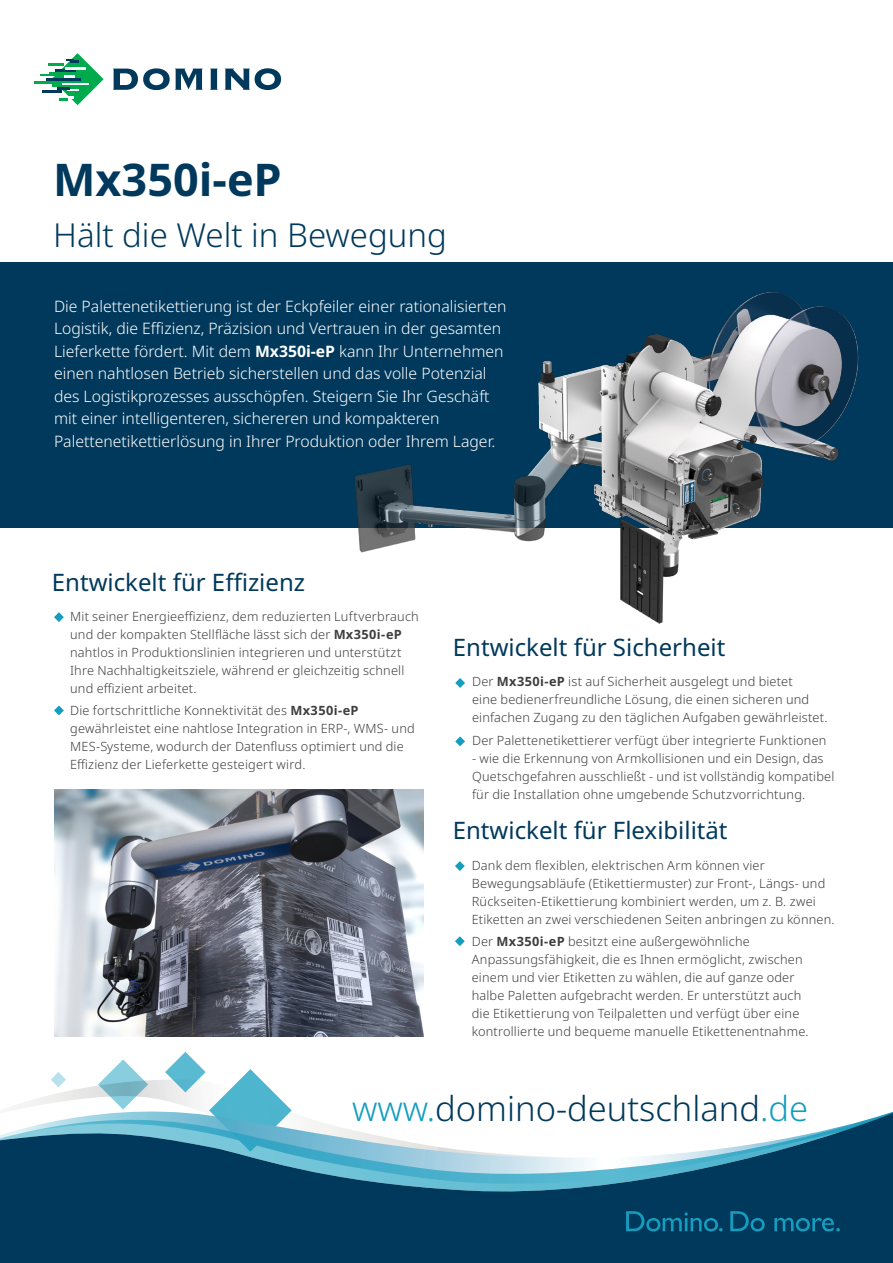
<style>
.page{position:relative;width:893px;height:1263px;background:#fff}
.page>*{position:absolute;margin:0;border:0;box-sizing:border-box;transform-origin:0 0}
._2pp_Main_Head_Medium{font:700 45px "Noto Sans";color:#00395c}
.Domino_URL{font:300 34.5px "Noto Sans";color:#00395c}
._2pp_Strapline{font:300 33px "Noto Sans";color:#00395c}
._2pp_Sub_Head{font:24px "Noto Sans";color:#00395c}
._2pp_Intro_White{font:300 15.75px/22.5px "Noto Sans";color:#fff}
._2pp_Bullet_Text{font:300 12.75px/18px "Noto Sans";letter-spacing:.015em;color:#3e3e3f}
.s1{font-weight:700}
.s2{color:#149dbf}
</style>
<div class="page">
<div style="left:0;top:262px;width:893px;height:265px;background:#00395c"></div>
<svg style="left:103px;top:1059px;width:40px;height:20px"></svg>
<svg style="left:41px;top:1079px;width:124px;height:19px"></svg>
<svg style="left:51px;top:1072px;width:15px;height:15px"></svg>
<svg style="left:11px;top:1098px;width:154px;height:10px"></svg>
<svg style="left:165px;top:1052px;width:124px;height:56px"></svg>
<svg style="left:0;top:1108px;width:893px;height:155px;fill:#00395c"></svg>
<svg style="left:210px;top:69px;width:8px;height:21px"></svg>
<svg style="left:225px;top:68px;width:56px;height:22px"></svg>
<svg style="left:113px;top:68px;width:90px;height:22px"></svg>
<hr style="left:34px;top:81px;width:29px;height:2px;background:#00ab4d">
<svg style="left:40px;top:53px;width:64px;height:52px"></svg>
<svg style="left:626px;top:1211px;width:214px;height:20px;background:#055477"></svg>
<svg style="left:54px;top:612px;width:10px;height:10px"></svg>
<svg style="left:54px;top:705px;width:10px;height:10px"></svg>
<svg style="left:455px;top:936px;width:10px;height:10px"></svg>
<svg style="left:455px;top:861px;width:10px;height:10px"></svg>
<svg style="left:455px;top:736px;width:10px;height:10px"></svg>
<svg style="left:455px;top:678px;width:10px;height:10px"></svg>
<img style="left:54px;top:790px;width:369px;height:246px">
<img style="left:351px;top:292px;width:519px;height:332px">
<p class="_2pp_Main_Head_Medium" style="left:53px;top:154px;width:230px">Mx350i-eP</p>
<p class="_2pp_Strapline" style="left:53px;top:216px;width:395px">Hält die Welt in Bewegung</p>
<p class="_2pp_Intro_White" style="left:54px;top:295px;width:454px">Die Palettenetikettierung ist der Eckpfeiler einer rationalisierten Logistik, die Effizienz, Präzision und Vertrauen in der gesamten Lieferkette fördert. Mit dem <span class="s1">Mx350i-eP</span> kann Ihr Unternehmen einen nahtlosen Betrieb sicherstellen und das volle Potenzial des Logistikprozesses ausschöpfen. Steigern Sie Ihr Geschäft mit einer intelligenteren, sichereren und kompakteren Palettenetikettierlösung in Ihrer Produktion oder Ihrem Lager.</p>
<p class="_2pp_Sub_Head" style="left:52px;top:568px;width:255px">Entwickelt für Effizienz</p>
<p class="_2pp_Bullet_Text" style="left:70px;top:607px;width:350px">Mit seiner Energieeffizienz, dem reduzierten Luftverbrauch und der kompakten Stellfläche lässt sich der <span class="s1">Mx350i-eP </span>nahtlos in Produktionslinien integrieren und unterstützt Ihre Nachhaltigkeitsziele, während er gleichzeitig schnell und effizient arbeitet.</p>
<p class="_2pp_Bullet_Text" style="left:70px;top:701px;width:346px">Die fortschrittliche Konnektivität des <span class="s1">Mx350i-eP </span>gewährleistet eine nahtlose Integration in ERP-, WMS- und MES-Systeme, wodurch der Datenfluss optimiert und die Effizienz der Lieferkette gesteigert wird.</p>
<p class="_2pp_Sub_Head" style="left:453px;top:633px;width:274px">Entwickelt für Sicherheit</p>
<p class="_2pp_Bullet_Text" style="left:472px;top:673px;width:357px">Der <span class="s1">Mx350i-eP</span> ist auf Sicherheit ausgelegt und bietet<br>eine bedienerfreundliche Lösung, die einen sicheren und einfachen Zugang zu den täglichen Aufgaben gewährleistet.</p>
<p class="_2pp_Bullet_Text" style="left:472px;top:731px;width:356px">Der Palettenetikettierer verfügt über integrierte Funktionen</p>
<p class="_2pp_Bullet_Text" style="left:472px;top:749px;width:364px">- wie die Erkennung von Armkollisionen und ein Design, das<br>Quetschgefahren ausschließt - und ist vollständig kompatibel für die Installation ohne umgebende Schutzvorrichtung.</p>
<p class="_2pp_Sub_Head" style="left:453px;top:817px;width:276px">Entwickelt für Flexibilität</p>
<p class="_2pp_Bullet_Text" style="left:472px;top:856px;width:364px">Dank dem flexiblen, elektrischen Arm können vier Bewegungsabläufe (Etikettiermuster) zur Front-, Längs- und Rückseiten-Etikettierung kombiniert werden, um z. B. zwei Etiketten an zwei verschiedenen Seiten anbringen zu können.</p>
<p class="_2pp_Bullet_Text" style="left:472px;top:932px;width:338px">Der <span class="s1">Mx350i-eP</span> besitzt eine außergewöhnliche Anpassungsfähigkeit, die es Ihnen ermöglicht, zwischen einem und vier Etiketten zu wählen, die auf ganze oder halbe Paletten aufgebracht werden. Er unterstützt auch die Etikettierung von Teilpaletten und verfügt über eine kontrollierte und bequeme manuelle Etikettenentnahme.</p>
<p class="Domino_URL" style="left:352px;top:1089px;width:458px"><span class="s2">www.</span>domino-deutschland<span class="s2">.de</span></p>
</div>
